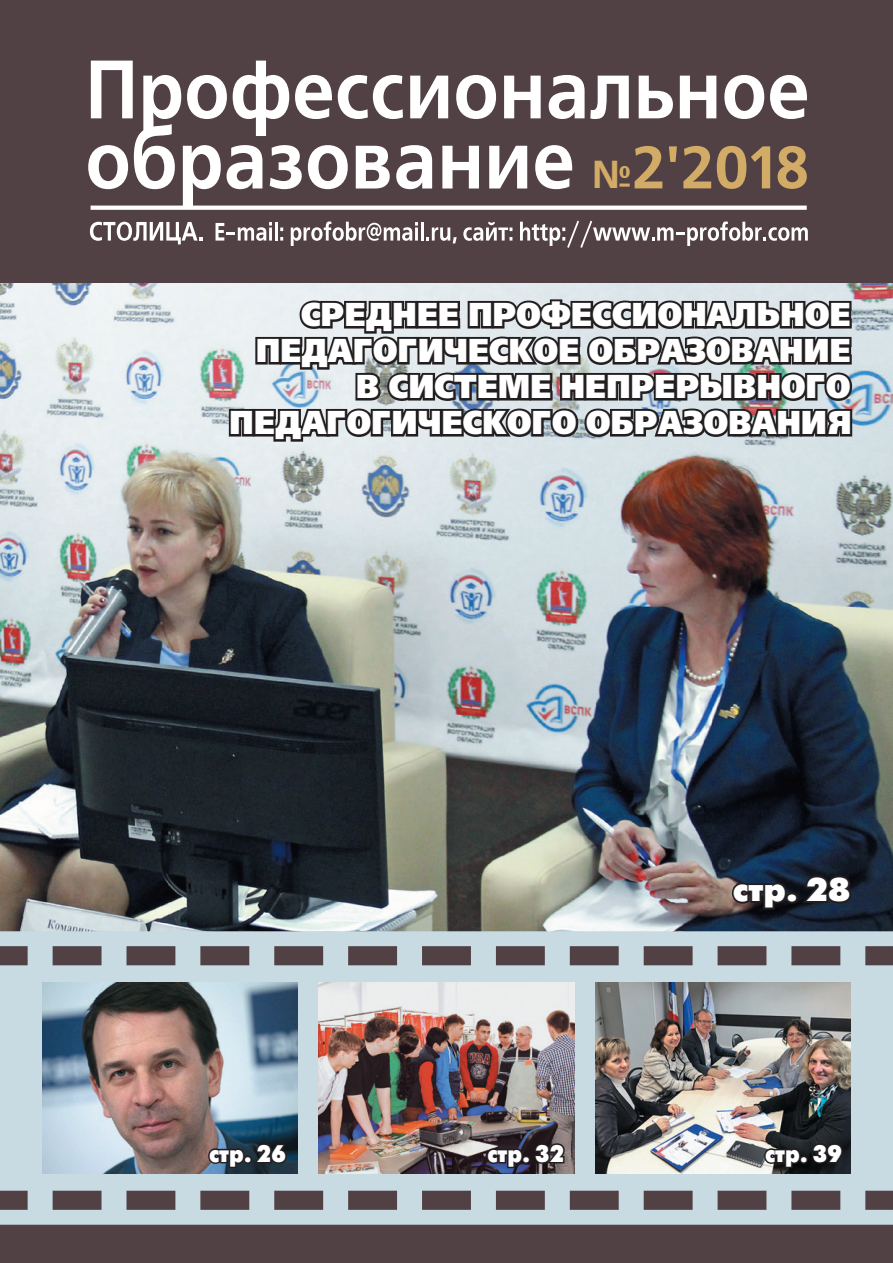
<style>
.page{position:relative;width:893px;height:1263px;background:#514144}
.page>*{position:absolute;margin:0;border:0;box-sizing:border-box;transform-origin:0 0}
.Zag{font:700 60px "Free Set C";color:#d2ab66}
.Zag-2{font:33px/36px "Free Set Black C";letter-spacing:.01em;color:#fff;text-align:right;scale:.9 1}
.Zag-3{font:700 33px "Futuris XC";color:#fff}
.Zag-4{font:700 24px "Futuris XC";color:#fff;scale:.9 1}
.s1{font-size:39px}
</style>
<div class="page">
<img style="left:0;top:283px;width:893px;height:648px">
<svg style="left:227px;top:297px;width:627px;height:147px;background:#7d7f82"></svg>
<svg style="left:730px;top:880px;width:59px;height:31px;background:#2e2b2f"></svg>
<div style="left:786px;top:892px;width:12px;height:11px;border:4px solid #231f20;border-radius:50%"></div>
<svg style="left:798px;top:873px;width:55px;height:32px;background:#191b23"></svg>
<svg style="left:0;top:931px;width:893px;height:294px;fill:#c8dae2"></svg>
<img style="left:43px;top:982px;width:255px;height:192px">
<img style="left:595px;top:982px;width:255px;height:191px">
<img style="left:319px;top:982px;width:255px;height:192px">
<svg style="left:207px;top:1141px;width:82px;height:28px;background:#2b353e"></svg>
<svg style="left:485px;top:1147px;width:39px;height:22px"></svg>
<div style="left:522px;top:1155px;width:8px;height:9px;border:3px solid #231f20;border-radius:50%"></div>
<svg style="left:533px;top:1142px;width:33px;height:23px"></svg>
<svg style="left:763px;top:1147px;width:39px;height:22px"></svg>
<div style="left:800px;top:1155px;width:8px;height:9px;border:3px solid #231f20;border-radius:50%"></div>
<svg style="left:810px;top:1142px;width:35px;height:24px"></svg>
<svg style="left:91px;top:61px;width:716px;height:63px"></svg>
<svg style="left:88px;top:124px;width:719px;height:86px"></svg>
<svg style="left:90px;top:222px;width:112px;height:22px"></svg>
<svg style="left:216px;top:222px;width:56px;height:19px"></svg>
<hr style="left:269px;top:227px;width:3px;height:14px;background:#fff">
<hr style="left:275px;top:222px;width:3px;height:19px;background:#fff">
<svg style="left:280px;top:237px;width:3px;height:4px"></svg>
<svg style="left:280px;top:227px;width:3px;height:4px"></svg>
<svg style="left:291px;top:221px;width:127px;height:25px"></svg>
<hr style="left:415px;top:227px;width:3px;height:14px;background:#fff">
<hr style="left:421px;top:222px;width:3px;height:19px;background:#fff">
<svg style="left:426px;top:227px;width:31px;height:16px"></svg>
<svg style="left:463px;top:222px;width:49px;height:19px"></svg>
<svg style="left:520px;top:221px;width:288px;height:27px"></svg>
<p class="Zag" style="left:592px;top:134px;width:219px"><span class="s1">№</span>2'2018</p>
<p class="Zag-2" style="left:230px;top:297px;width:691px">СРЕДНЕЕ ПРОФЕССИОНАЛЬНОЕ<br>ПЕДАГОГИЧЕСКОЕ ОБРАЗОВАНИЕ<br>В СИСТЕМЕ НЕПРЕРЫВНОГО<br>ПЕДАГОГИЧЕСКОГО ОБРАЗОВАНИЯ</p>
<p class="Zag-3" style="left:733px;top:872px;width:119px">стр. 28</p>
<p class="Zag-4" style="left:209px;top:1140px;width:87px">стр. 26</p>
<p class="Zag-4" style="left:487px;top:1140px;width:87px">стр. 32</p>
<p class="Zag-4" style="left:765px;top:1140px;width:87px">стр. 39</p>
</div>
